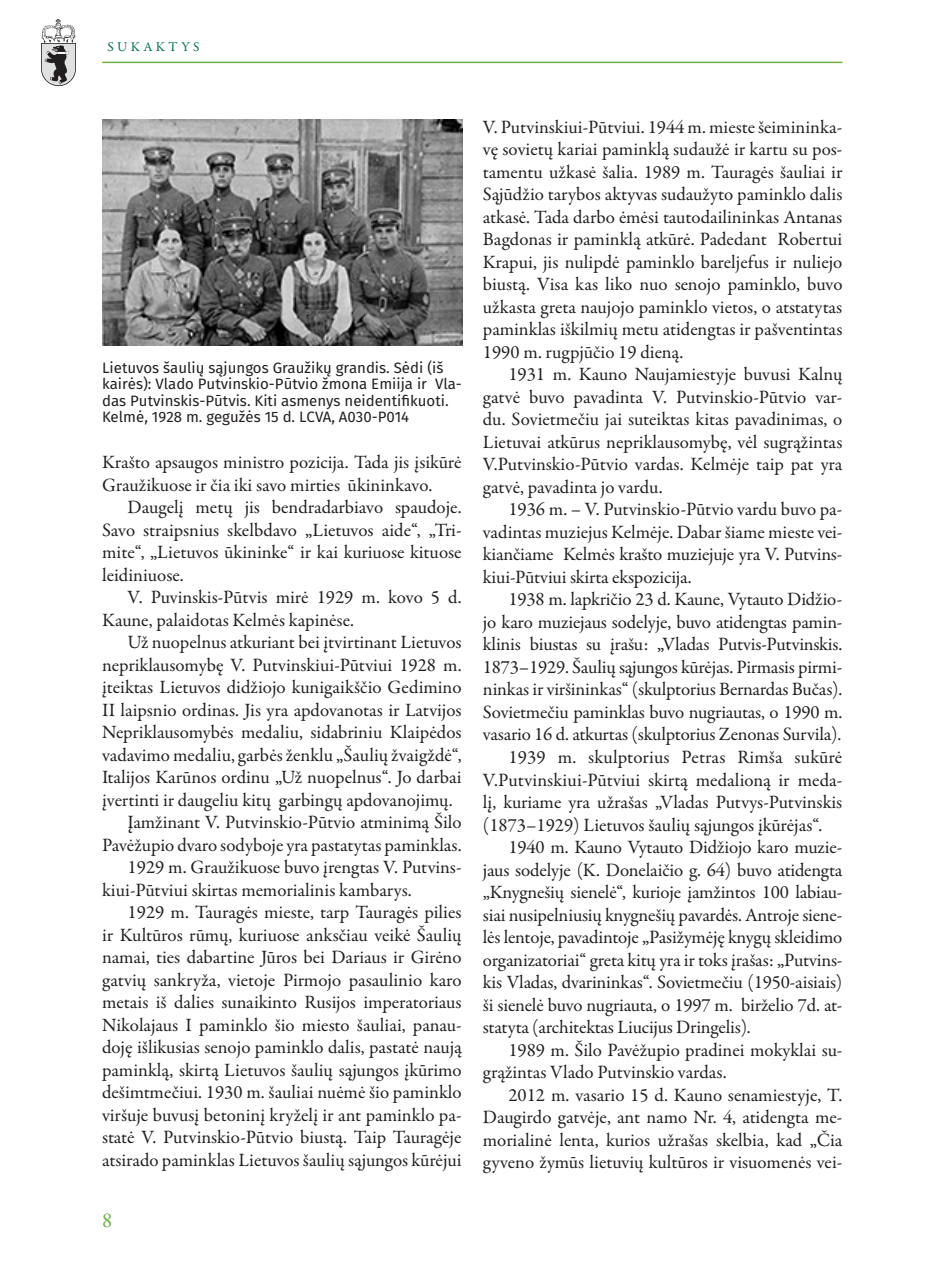
<style>
.page{position:relative;width:936px;height:1276px;background:#fff}
.page>*{position:absolute;margin:0;border:0;box-sizing:border-box;transform-origin:0 0}
.t1{font:21px "Garamond Premr Pro";color:#6fb048}
.tekstas{font:18.9px/22.5px "Garamond Premr Pro";letter-spacing:-.005em;color:#231f20;text-align:justify}
.parašas{font:15px/16.5px "Fira Sans";color:#231f20}
.t2{font:13.5px "Garamond Premr Pro";letter-spacing:.25em;color:#017045}
</style>
<div class="page">
<img style="left:41px;top:19px;width:35px;height:67px">
<hr style="left:102px;top:62px;width:740px;height:1px;background:#6fb048">
<img style="left:102px;top:119px;width:360px;height:227px">
<p class="t2" style="left:107px;top:38px;width:93px">SUKAKTYS</p>
<p class="parašas" style="left:102px;top:360px;width:361px">Lietuvos šaulių sąjungos Graužikų grandis. Sėdi (iš kairės): Vlado Putvinskio-Pūtvio žmona Emiija ir Vla&shy;das Putvinskis-Pūtvis. Kiti asmenys neidentifikuoti.<br>Kelmė, 1928 m. gegužės 15 d. LCVA, A030-P014</p>
<p class="tekstas" style="left:102px;top:451px;width:361px">Krašto apsaugos ministro pozicija. Tada jis įsikūrė<br>Graužikuose ir čia iki savo mirties ūkininkavo.</p>
<p class="tekstas" style="left:102px;top:496px;width:361px;text-indent:26px">Daugelį metų jis bendradarbiavo spaudoje.<br>Savo straipsnius skelbdavo „Lietuvos aide“, „Tri&shy;mite“, „Lietuvos ūkininke“ ir kai kuriuose kituose leidiniuose.</p>
<p class="tekstas" style="left:102px;top:586px;width:361px;text-indent:26px">V. Puvinskis-Pūtvis mirė 1929 m. kovo 5 d.<br>Kaune, palaidotas Kelmės kapinėse.</p>
<p class="tekstas" style="left:102px;top:631px;width:361px;text-indent:26px">Už nuopelnus atkuriant bei įtvirtinant Lietuvos nepriklausomybę V. Putvinskiui-Pūtviui 1928 m. įteiktas Lietuvos didžiojo kunigaikščio Gedimino II laipsnio ordinas. Jis yra apdovanotas ir Latvijos Nepriklausomybės medaliu, sidabriniu Klaipėdos vadavimo medaliu, garbės ženklu „Šaulių žvaigždė“, Italijos Karūnos ordinu „Už nuopelnus“. Jo darbai įvertinti ir daugeliu kitų garbingų apdovanojimų.</p>
<p class="tekstas" style="left:102px;top:811px;width:361px;text-align:right">Įamžinant V. Putvinskio-Pūtvio atminimą Šilo<br>Pavėžupio dvaro sodyboje yra pastatytas paminklas.</p>
<p class="tekstas" style="left:102px;top:856px;width:361px;text-indent:26px">1929 m. Graužikuose buvo įrengtas V. Putvins&shy;kiui-Pūtviui skirtas memorialinis kambarys.</p>
<p class="tekstas" style="left:102px;top:901px;width:361px;text-indent:26px">1929 m. Tauragės mieste, tarp Tauragės pilies ir Kultūros rūmų, kuriuose anksčiau veikė Šaulių namai, ties dabartine Jūros bei Dariaus ir Girėno gatvių sankryža, vietoje Pirmojo pasaulinio karo metais iš dalies sunaikinto Rusijos imperatoriaus Nikolajaus I paminklo šio miesto šauliai, panau&shy;doję išlikusias senojo paminklo dalis, pastatė naują paminklą, skirtą Lietuvos šaulių sąjungos įkūrimo dešimtmečiui. 1930 m. šauliai nuėmė šio paminklo viršuje buvusį betoninį kryželį ir ant paminklo pa&shy;statė V. Putvinskio-Pūtvio biustą. Taip Tauragėje atsirado paminklas Lietuvos šaulių sąjungos kūrėjui</p>
<p class="t1" style="left:102px;top:1208px;width:12px">8</p>
<p class="tekstas" style="left:483px;top:116px;width:361px">V. Putvinskiui-Pūtviui. 1944 m. mieste šeimininka&shy;vę sovietų kariai paminklą sudaužė ir kartu su pos&shy;tamentu užkasė šalia. 1989 m. Tauragės šauliai ir Sąjūdžio tarybos aktyvas sudaužyto paminklo dalis atkasė. Tada darbo ėmėsi tautodailininkas Antanas Bagdonas ir paminklą atkūrė. Padedant Robertui Krapui, jis nulipdė paminklo bareljefus ir nuliejo biustą. Visa kas liko nuo senojo paminklo, buvo užkasta greta naujojo paminklo vietos, o atstatytas paminklas iškilmių metu atidengtas ir pašventintas 1990 m. rugpjūčio 19 dieną.</p>
<p class="tekstas" style="left:483px;top:364px;width:361px;text-indent:26px">1931 m. Kauno Naujamiestyje buvusi Kalnų gatvė buvo pavadinta V. Putvinskio-Pūtvio var&shy;du. Sovietmečiu jai suteiktas kitas pavadinimas, o Lietuvai atkūrus nepriklausomybę, vėl sugrąžintas V.Putvinskio-Pūtvio vardas. Kelmėje taip pat yra gatvė, pavadinta jo vardu.</p>
<p class="tekstas" style="left:483px;top:499px;width:361px;text-indent:26px">1936 m. – V. Putvinskio-Pūtvio vardu buvo pa&shy;vadintas muziejus Kelmėje. Dabar šiame mieste vei&shy;kiančiame Kelmės krašto muziejuje yra V. Putvins&shy;kiui-Pūtviui skirta ekspozicija.</p>
<p class="tekstas" style="left:483px;top:589px;width:361px;text-indent:26px">1938 m. lapkričio 23 d. Kaune, Vytauto Didžio&shy;jo karo muziejaus sodelyje, buvo atidengtas pamin&shy;klinis biustas su įrašu: „Vladas Putvis-Putvinskis.<br>1873–1929. Šaulių sąjungos kūrėjas. Pirmasis pirmi&shy;ninkas ir viršininkas“ (skulptorius Bernardas Bučas).<br>Sovietmečiu paminklas buvo nugriautas, o 1990 m. vasario 16 d. atkurtas (skulptorius Zenonas Survila).</p>
<p class="tekstas" style="left:483px;top:746px;width:361px;text-indent:26px">1939 m. skulptorius Petras Rimša sukūrė V.Putvinskiui-Pūtviui skirtą medalioną ir meda&shy;lį, kuriame yra užrašas „Vladas Putvys-Putvinskis (1873–1929) Lietuvos šaulių sąjungos įkūrėjas“.</p>
<p class="tekstas" style="left:483px;top:836px;width:361px;text-indent:26px">1940 m. Kauno Vytauto Didžiojo karo muzie&shy;jaus sodelyje (K. Donelaičio g. 64) buvo atidengta „Knygnešių sienelė“, kurioje įamžintos 100 labiau&shy;siai nusipelniusių knygnešių pavardės. Antroje siene&shy;lės lentoje, pavadintoje „Pasižymėję knygų skleidimo organizatoriai“ greta kitų yra ir toks įrašas: „Putvins&shy;kis Vladas, dvarininkas“. Sovietmečiu (1950-aisiais) ši sienelė buvo nugriauta, o 1997 m. birželio 7d. at&shy;statyta (architektas Liucijus Dringelis).</p>
<p class="tekstas" style="left:483px;top:1039px;width:361px;text-indent:26px">1989 m. Šilo Pavėžupio pradinei mokyklai su&shy;grąžintas Vlado Putvinskio vardas.</p>
<p class="tekstas" style="left:483px;top:1084px;width:361px;text-indent:26px">2012 m. vasario 15 d. Kauno senamiestyje, T.<br>Daugirdo gatvėje, ant namo Nr. 4, atidengta me&shy;morialinė lenta, kurios užrašas skelbia, kad „Čia gyveno žymūs lietuvių kultūros ir visuomenės vei-</p>
</div>
